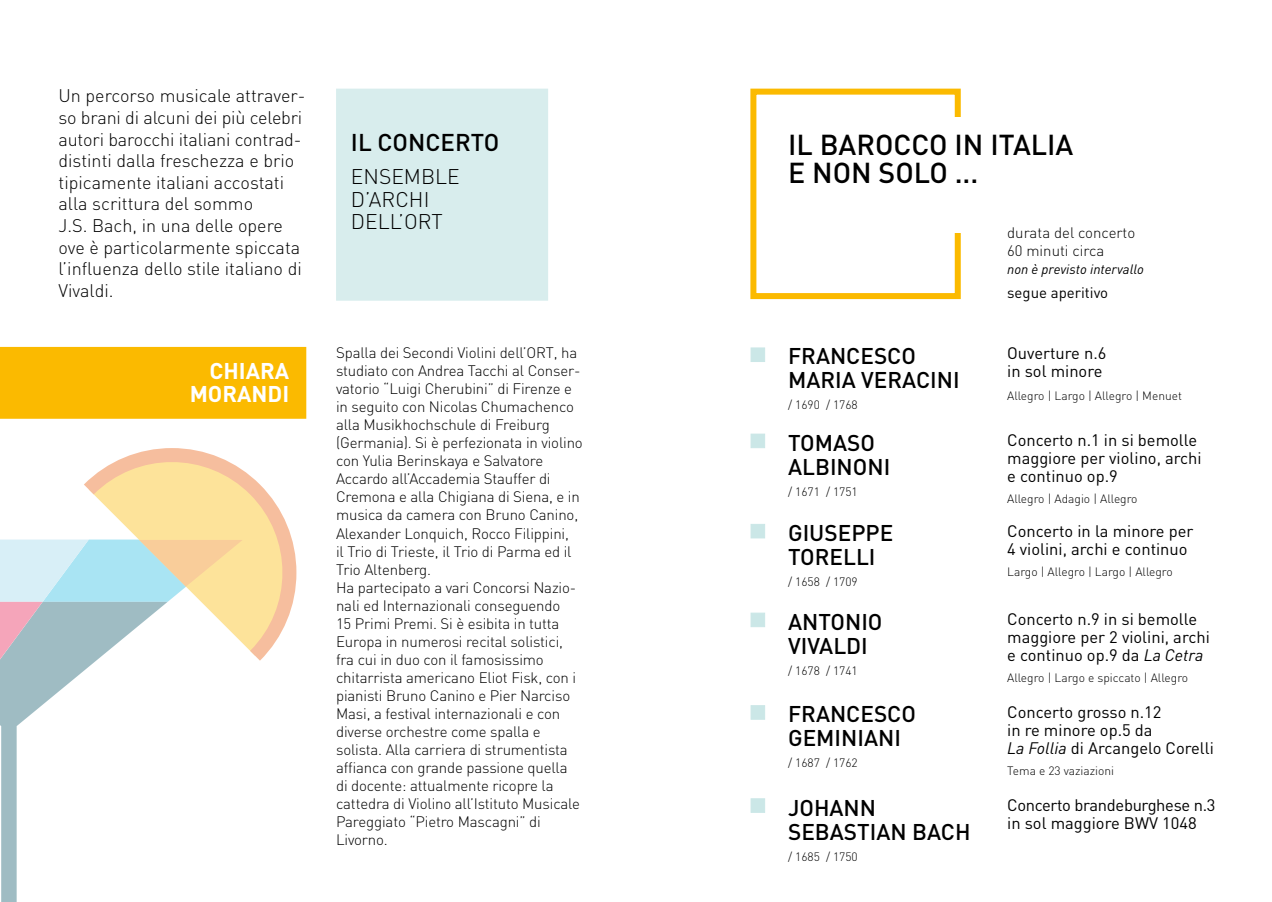
<style>
.page{position:relative;width:1272px;height:902px;background:#fff}
.page>*{position:absolute;margin:0;border:0;box-sizing:border-box;transform-origin:0 0}
.t1{font:500 28.5px/28.5px "DIN Pro";color:#000}
.t2{font:500 24px "DIN Pro";color:#000}
.t3{font:500 22.5px/24px "DIN Pro";color:#000}
.t4{font:700 22.5px/22.5px "DIN Pro";color:#fff;text-align:right}
.t5{font:300 21px/22.5px "DIN Pro";color:#000}
.t6{font:300 18px/21.6px "DIN Pro";color:#000}
.t7{font:16.5px/18px "DIN Pro";color:#000}
.t8{font:16.5px/18px "DIN Pro";letter-spacing:-.02em;color:#000}
.t9{font:300 15px/18px "DIN Pro";letter-spacing:-.01em;color:#000}
.t10{font:15px "DIN Pro";color:#000}
.t11{font:italic 13.5px "DIN";color:#000}
.t12{font:300 12px "DIN Pro";color:#000}
.s1{font-family:"DIN";font-style:italic}
</style>
<div class="page">
<div style="left:750px;top:89px;width:210px;height:210px;border:6px solid #fbba00"></div>
<div style="left:945px;top:117px;width:43px;height:115px;background:#fff"></div>
<div style="left:336px;top:89px;width:212px;height:212px;background:#d8eded"></div>
<div style="left:750px;top:347px;width:15px;height:15px;background:#cbe7e7;border:1px solid #cbe7e7"></div>
<div style="left:750px;top:433px;width:15px;height:15px;background:#cbe7e7;border:1px solid #cbe7e7"></div>
<div style="left:750px;top:524px;width:15px;height:14px;background:#cbe7e7;border:1px solid #cbe7e7"></div>
<div style="left:750px;top:612px;width:15px;height:15px;background:#cbe7e7;border:1px solid #cbe7e7"></div>
<div style="left:750px;top:705px;width:15px;height:14px;background:#cbe7e7;border:1px solid #cbe7e7"></div>
<div style="left:750px;top:798px;width:15px;height:14px;background:#cbe7e7;border:1px solid #cbe7e7"></div>
<div style="left:0;top:347px;width:306px;height:72px;background:#fbba00"></div>
<svg style="left:0;top:700px;width:48px;height:201px"></svg>
<svg style="left:0;top:448px;width:297px;height:252px"></svg>
<p class="t6" style="left:58px;top:84px;width:248px">Un percorso musicale attraver&shy;so brani di alcuni dei più celebri autori barocchi italiani contrad&shy;distinti dalla freschezza e brio tipicamente italiani accostati alla scrittura del sommo<br>J.S. Bach, in una delle opere ove è particolarmente spiccata l’influenza dello stile italiano di<br>Vivaldi.</p>
<h3 class="t4" style="left:190px;top:359px;width:101px">CHIARA<br>MORANDI</h3>
<h2 class="t2" style="left:351px;top:126px;width:150px">IL CONCERTO</h2>
<h3 class="t5" style="left:351px;top:165px;width:110px">ENSEMBLE<br>D’ARCHI<br>DELL’ORT</h3>
<h1 class="t1" style="left:788px;top:129px;width:287px">IL BAROCCO IN ITALIA<br>E NON SOLO ...</h1>
<p class="t9" style="left:1007px;top:223px;width:130px">durata del concerto<br>60 minuti circa</p>
<p class="t11" style="left:1007px;top:260px;width:138px">non è previsto intervallo</p>
<p class="t10" style="left:1007px;top:282px;width:103px">segue aperitivo</p>
<p class="t9" style="left:336px;top:343px;width:248px">Spalla dei Secondi Violini dell’ORT, ha studiato con Andrea Tacchi al Conser&shy;vatorio “Luigi Cherubini” di Firenze e in seguito con Nicolas Chumachenco alla Musikhochschule di Freiburg (Germania). Si è perfezionata in violino con Yulia Berinskaya e Salvatore Accardo all’Accademia Stauffer di Cremona e alla Chigiana di Siena, e in musica da camera con Bruno Canino, Alexander Lonquich, Rocco Filippini,<br>il Trio di Trieste, il Trio di Parma ed il Trio Altenberg.<br>Ha partecipato a vari Concorsi Nazio&shy;nali ed Internazionali conseguendo<br>15 Primi Premi. Si è esibita in tutta Europa in numerosi recital solistici, fra cui in duo con il famosissimo chitarrista americano Eliot Fisk, con i pianisti Bruno Canino e Pier Narciso Masi, a festival internazionali e con diverse orchestre come spalla e solista. Alla carriera di strumentista affianca con grande passione quella di docente: attualmente ricopre la cattedra di Violino all’Istituto Musicale Pareggiato “Pietro Mascagni” di Livorno.</p>
<h3 class="t3" style="left:788px;top:342px;width:173px">FRANCESCO<br>MARIA VERACINI</h3>
<p class="t12" style="left:788px;top:396px;width:71px">/ 1690 / 1768</p>
<h3 class="t3" style="left:788px;top:430px;width:104px">TOMASO<br>ALBINONI</h3>
<p class="t12" style="left:788px;top:483px;width:71px">/ 1671 / 1751</p>
<h3 class="t3" style="left:788px;top:520px;width:107px">GIUSEPPE<br>TORELLI</h3>
<p class="t12" style="left:788px;top:573px;width:71px">/ 1658 / 1709</p>
<h3 class="t3" style="left:788px;top:608px;width:96px">ANTONIO<br>VIVALDI</h3>
<p class="t12" style="left:788px;top:662px;width:71px">/ 1678 / 1741</p>
<h3 class="t3" style="left:788px;top:701px;width:129px">FRANCESCO<br>GEMINIANI</h3>
<p class="t12" style="left:788px;top:754px;width:71px">/ 1687 / 1762</p>
<h3 class="t3" style="left:788px;top:794px;width:184px">JOHANN<br>SEBASTIAN BACH</h3>
<p class="t12" style="left:788px;top:848px;width:71px">/ 1685 / 1750</p>
<p class="t7" style="left:1007px;top:343px;width:101px">Ouverture n.6 in sol minore</p>
<p class="t12" style="left:1007px;top:387px;width:176px">Allegro | Largo | Allegro | Menuet</p>
<p class="t7" style="left:1007px;top:430px;width:196px">Concerto n.1 in si bemolle maggiore per violino, archi e continuo op.9</p>
<p class="t12" style="left:1007px;top:491px;width:132px">Allegro | Adagio | Allegro</p>
<p class="t7" style="left:1007px;top:521px;width:188px">Concerto in la minore per<br>4 violini, archi e continuo</p>
<p class="t12" style="left:1007px;top:563px;width:167px">Largo | Allegro | Largo | Allegro</p>
<p class="t7" style="left:1007px;top:609px;width:204px">Concerto n.9 in si bemolle maggiore per 2 violini, archi e continuo op.9 da <span class="s1">La Cetra</span></p>
<p class="t12" style="left:1007px;top:669px;width:182px">Allegro | Largo e spiccato | Allegro</p>
<p class="t7" style="left:1007px;top:702px;width:208px">Concerto grosso n.12<br>in re minore op.5 da<br><span class="s1">La Follia</span> di Arcangelo Corelli</p>
<p class="t12" style="left:1007px;top:762px;width:108px">Tema e 23 vaziazioni</p>
<p class="t8" style="left:1007px;top:795px;width:210px">Concerto brandeburghese n.3 in sol maggiore BWV 1048</p>
</div>
